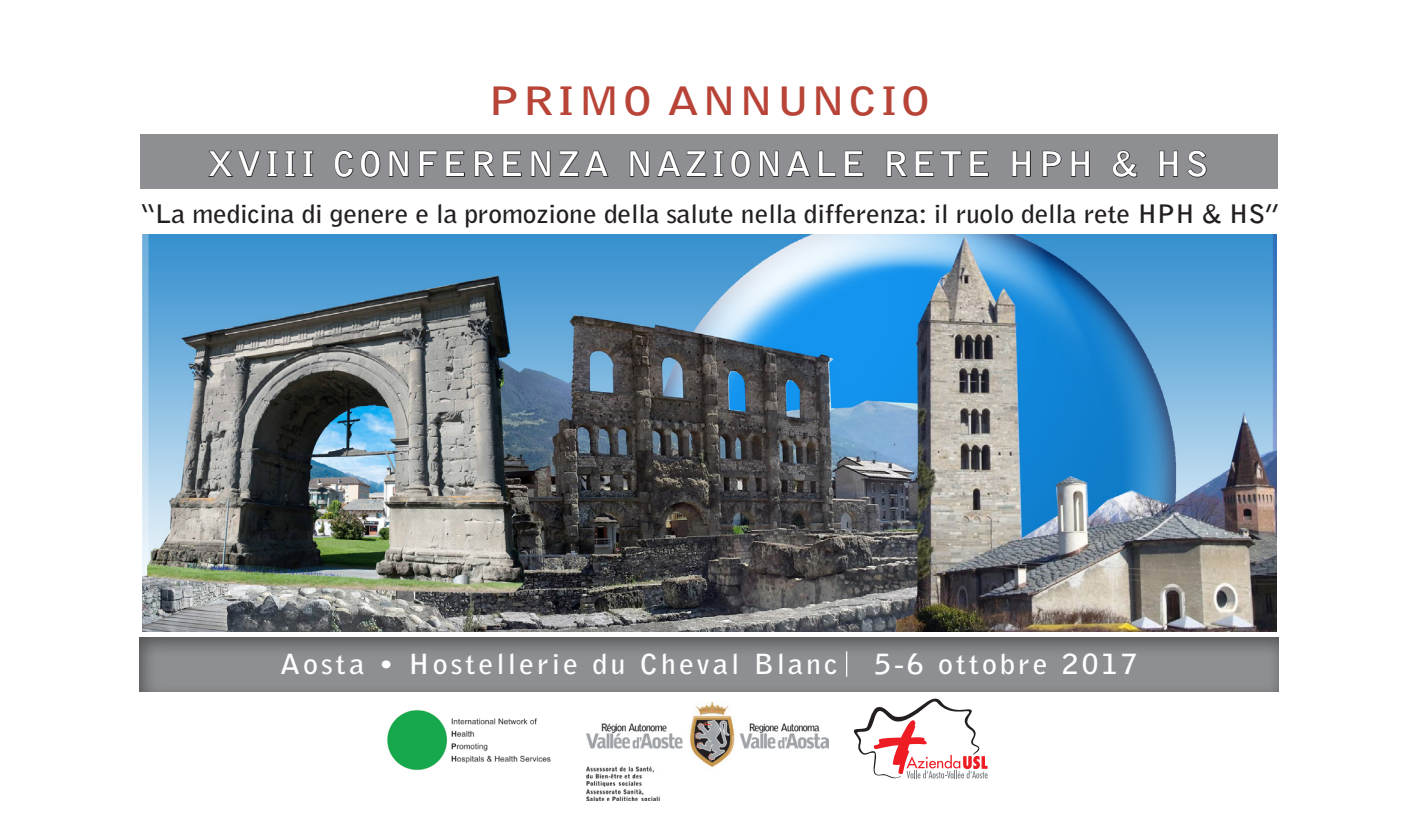
<style>
.page{position:relative;width:1418px;height:830px;background:#fff}
.page>*{position:absolute;margin:0;border:0;box-sizing:border-box;transform-origin:0 0}
.t1{font:700 38.75px "Bell Gothic Std";letter-spacing:.05em;color:#b84438;scale:1.23 1}
.t2{font:700 33.75px "Bell Gothic Std";letter-spacing:.09em;color:#fff;scale:1.11 1}
.t3{font:700 27.5px "Bell Gothic Std";letter-spacing:.1em;color:#fff;scale:1.09 1}
.t4{font:700 25.25px "Bell Gothic Std";letter-spacing:-.01em;color:#231f20;scale:1.09 1}
</style>
<div class="page">
<img style="left:143px;top:234px;width:1133px;height:397px">
<div style="left:141px;top:134px;width:1136px;height:54px;background:#8d8f92"></div>
<svg style="left:208px;top:150px;width:70px;height:27px"></svg>
<svg style="left:285px;top:150px;width:11px;height:27px"></svg>
<svg style="left:303px;top:150px;width:11px;height:27px"></svg>
<svg style="left:334px;top:150px;width:20px;height:28px"></svg>
<svg style="left:360px;top:150px;width:21px;height:28px"></svg>
<svg style="left:389px;top:150px;width:20px;height:27px"></svg>
<svg style="left:419px;top:150px;width:19px;height:27px"></svg>
<svg style="left:445px;top:150px;width:20px;height:27px"></svg>
<svg style="left:474px;top:150px;width:21px;height:27px"></svg>
<svg style="left:502px;top:150px;width:20px;height:27px"></svg>
<svg style="left:531px;top:150px;width:20px;height:27px"></svg>
<svg style="left:559px;top:150px;width:50px;height:27px"></svg>
<svg style="left:629px;top:150px;width:21px;height:27px"></svg>
<svg style="left:657px;top:150px;width:50px;height:27px"></svg>
<svg style="left:713px;top:150px;width:11px;height:27px"></svg>
<svg style="left:730px;top:150px;width:21px;height:28px"></svg>
<svg style="left:759px;top:150px;width:20px;height:27px"></svg>
<svg style="left:786px;top:150px;width:25px;height:27px"></svg>
<svg style="left:818px;top:150px;width:18px;height:27px"></svg>
<svg style="left:844px;top:150px;width:20px;height:27px"></svg>
<svg style="left:886px;top:150px;width:22px;height:27px"></svg>
<svg style="left:915px;top:150px;width:47px;height:27px"></svg>
<svg style="left:969px;top:150px;width:20px;height:27px"></svg>
<svg style="left:1012px;top:150px;width:19px;height:27px"></svg>
<svg style="left:1042px;top:150px;width:20px;height:27px"></svg>
<svg style="left:1071px;top:150px;width:19px;height:27px"></svg>
<svg style="left:1112px;top:150px;width:25px;height:28px"></svg>
<svg style="left:1159px;top:150px;width:19px;height:27px"></svg>
<svg style="left:1187px;top:150px;width:20px;height:28px"></svg>
<div style="left:136px;top:635px;width:1142px;height:60px;background:#231f20;opacity:.48"></div>
<img style="left:586px;top:702px;width:242px;height:97px">
<svg style="left:853px;top:698px;width:134px;height:80px"></svg>
<img style="left:387px;top:709px;width:164px;height:62px">
<svg style="left:846px;top:651px;width:1px;height:25px"></svg>
<p class="t1" style="left:488px;top:77px;width:361px">PRIMO ANNUNCIO</p>
<p class="t2" style="left:208px;top:143px;width:902px">XVIII CONFERENZA NAZIONALE RETE HPH &amp; HS</p>
<p class="t4" style="left:140px;top:198px;width:1047px">“La medicina di genere e la promozione della salute nella differenza: il ruolo della rete HPH &amp; HS”</p>
<p class="t3" style="left:280px;top:646px;width:513px">Aosta • Hostellerie du Cheval Blanc</p>
<p class="t3" style="left:874px;top:646px;width:243px">5-6 ottobre 2017</p>
</div>
